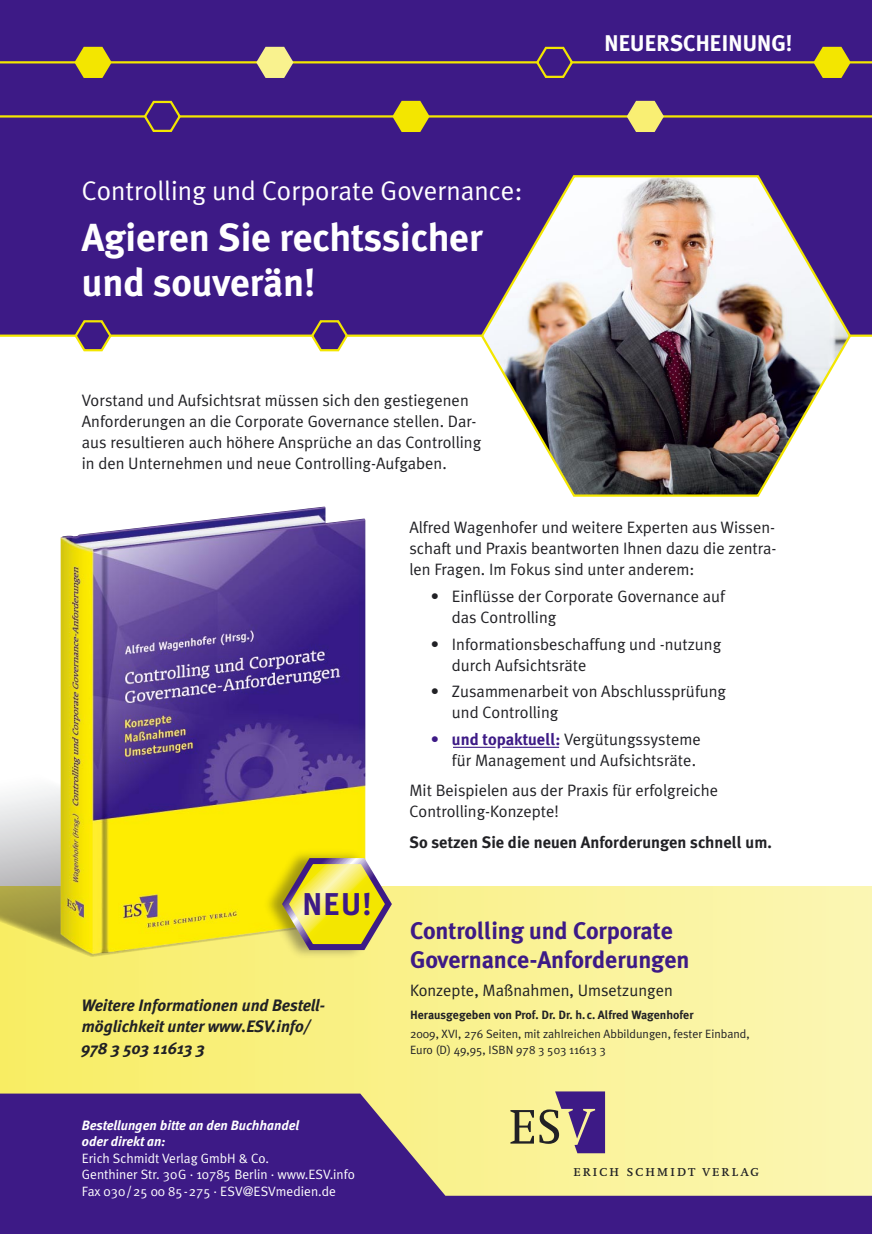
<style>
.page{position:relative;width:872px;height:1234px;background:#fff}
.page>*{position:absolute;margin:0;border:0;box-sizing:border-box;transform-origin:0 0}
.t1{font:700 39px/45px "Meta Plus";letter-spacing:-.005em;color:#fff}
.t2{font:700 31.5px "Meta Plus";color:#3d1a86}
.t3{font:27px "Meta Plus Normal";color:#fff}
.t4{font:700 24px/28.5px "Meta Plus";letter-spacing:-.005em;color:#3d1a86}
.t5{font:700 22.65px "Meta Plus";letter-spacing:-.02em;color:#fff}
.t6{font:16.5px/21px "Meta Plus Normal";color:#212125}
.t7{font:italic 700 16.5px/21px "Meta";color:#212125}
.t8{font:700 16.5px "Meta Plus";color:#212125}
.t9{font:700 16.5px "Meta Plus";color:#3d1a86}
.t10{font:15.75px "Swift SC";letter-spacing:.1em;color:#212125}
.t11{font:13.5px/16.5px "Meta Plus Normal";color:#fff}
.t12{font:italic 700 13.5px/16.5px "Meta";color:#fff}
.t13{font:12px/15px "Meta Plus Normal";color:#212125}
.t14{font:700 12px "Meta Plus";color:#212125}
.s1{font-family:"Meta Plus";font-weight:700;color:#3d1a86}
</style>
<div class="page">
<div style="left:0;top:886px;width:872px;height:347px;background:linear-gradient(to right,#f8ed64,#fbf6b5)"></div>
<div style="left:0;top:0;width:872px;height:335px;background:#3d1a86"></div>
<svg style="left:0;top:1093px;width:872px;height:140px;fill:#3d1a86"></svg>
<svg style="left:510px;top:1091px;width:95px;height:61px"></svg>
<hr style="left:0;top:334px;width:872px;height:3px;background:#f3e600">
<svg style="left:309px;top:320px;width:40px;height:32px"></svg>
<svg style="left:73px;top:320px;width:40px;height:32px"></svg>
<img style="left:479px;top:175px;width:373px;height:322px">
<hr style="left:0;top:115px;width:872px;height:2px;background:#f3e600">
<svg style="left:812px;top:46px;width:40px;height:32px"></svg>
<svg style="left:142px;top:100px;width:40px;height:32px"></svg>
<svg style="left:391px;top:100px;width:40px;height:32px"></svg>
<svg style="left:625px;top:100px;width:40px;height:32px"></svg>
<hr style="left:0;top:61px;width:872px;height:2px;background:#f3e600">
<svg style="left:255px;top:46px;width:40px;height:32px"></svg>
<svg style="left:534px;top:46px;width:40px;height:32px"></svg>
<svg style="left:73px;top:46px;width:40px;height:32px"></svg>
<svg style="left:0;top:759px;width:366px;height:198px"></svg>
<img style="left:61px;top:506px;width:304px;height:448px">
<div style="left:261px;top:847px;width:130px;height:113px;background:#212125;opacity:.41"></div>
<svg style="left:278px;top:852px;width:117px;height:100px"></svg>
<hr style="left:453px;top:746px;width:42px;height:1px;background:#3d1a86">
<hr style="left:502px;top:746px;width:57px;height:1px;background:#3d1a86">
<h3 class="t3" style="left:82px;top:175px;width:442px">Controlling und Corporate Governance:</h3>
<h1 class="t1" style="left:82px;top:215px;width:402px">Agieren Sie rechtssicher und souverän!</h1>
<p class="t6" style="left:82px;top:390px;width:401px">Vorstand und Aufsichtsrat müssen sich den gestiegenen Anforderungen an die Corporate Governance stellen. Dar&shy;aus resultieren auch höhere Ansprüche an das Controlling in den Unternehmen und neue Controlling-Aufgaben.</p>
<h3 class="t5" style="left:604px;top:30px;width:190px">NEUERSCHEINUNG!</h3>
<h2 class="t2" style="left:302px;top:885px;width:71px">NEU!</h2>
<p class="t7" style="left:82px;top:994px;width:245px">Weitere Informationen und Bestell&shy;möglichkeit unter www.ESV.info/<br>978 3 503 11613 3</p>
<p class="t12" style="left:82px;top:1116px;width:219px">Bestellungen bitte an den Buchhandel oder direkt an:</p>
<p class="t11" style="left:82px;top:1149px;width:275px">Erich Schmidt Verlag GmbH &amp; Co.<br>Genthiner Str. 30G · 10785 Berlin · www.ESV.info<br>Fax 030/25 00 85-275 · ESV@ESVmedien.de</p>
<p class="t6" style="left:409px;top:517px;width:369px;text-align:justify">Alfred Wagenhofer und weitere Experten aus Wissen&shy;schaft und Praxis beantworten Ihnen dazu die zentra&shy;len Fragen. Im Fokus sind unter anderem:</p>
<p class="t6" style="left:452px;top:585px;width:275px">Einflüsse der Corporate Governance auf das Controlling</p>
<p class="t6" style="left:452px;top:633px;width:271px">Informationsbeschaffung und -nutzung durch Aufsichtsräte</p>
<p class="t6" style="left:452px;top:680px;width:276px">Zusammenarbeit von Abschlussprüfung und Controlling</p>
<p class="t6" style="left:452px;top:728px;width:250px"><span class="s1">und topaktuell:</span> Vergütungssysteme für Management und Aufsichtsräte.</p>
<p class="t6" style="left:409px;top:779px;width:310px">Mit Beispielen aus der Praxis für erfolgreiche<br>Con-trolling-Konzepte!</p>
<p class="t8" style="left:409px;top:832px;width:364px">So setzen Sie die neuen Anforderungen schnell um.</p>
<p class="t6" style="left:431px;top:585px;width:10px">•</p>
<p class="t6" style="left:431px;top:633px;width:10px">•</p>
<p class="t6" style="left:431px;top:680px;width:10px">•</p>
<p class="t9" style="left:431px;top:729px;width:10px">•</p>
<h3 class="t4" style="left:410px;top:916px;width:281px">Controlling und Corporate<br>Governance-Anforderungen</h3>
<p class="t6" style="left:410px;top:979px;width:264px">Konzepte, Maßnahmen, Umsetzungen</p>
<p class="t14" style="left:410px;top:1007px;width:285px">Herausgegeben von Prof. Dr. Dr. h. c. Alfred Wagenhofer</p>
<p class="t13" style="left:410px;top:1026px;width:341px">2009, XVI, 276 Seiten, mit zahlreichen Abbildungen, fester Einband,<br>Euro (D) 49,95, ISBN 978 3 503 11613 3</p>
<p class="t10" style="left:573px;top:1162px;width:187px">erich schmidt verlag</p>
</div>
